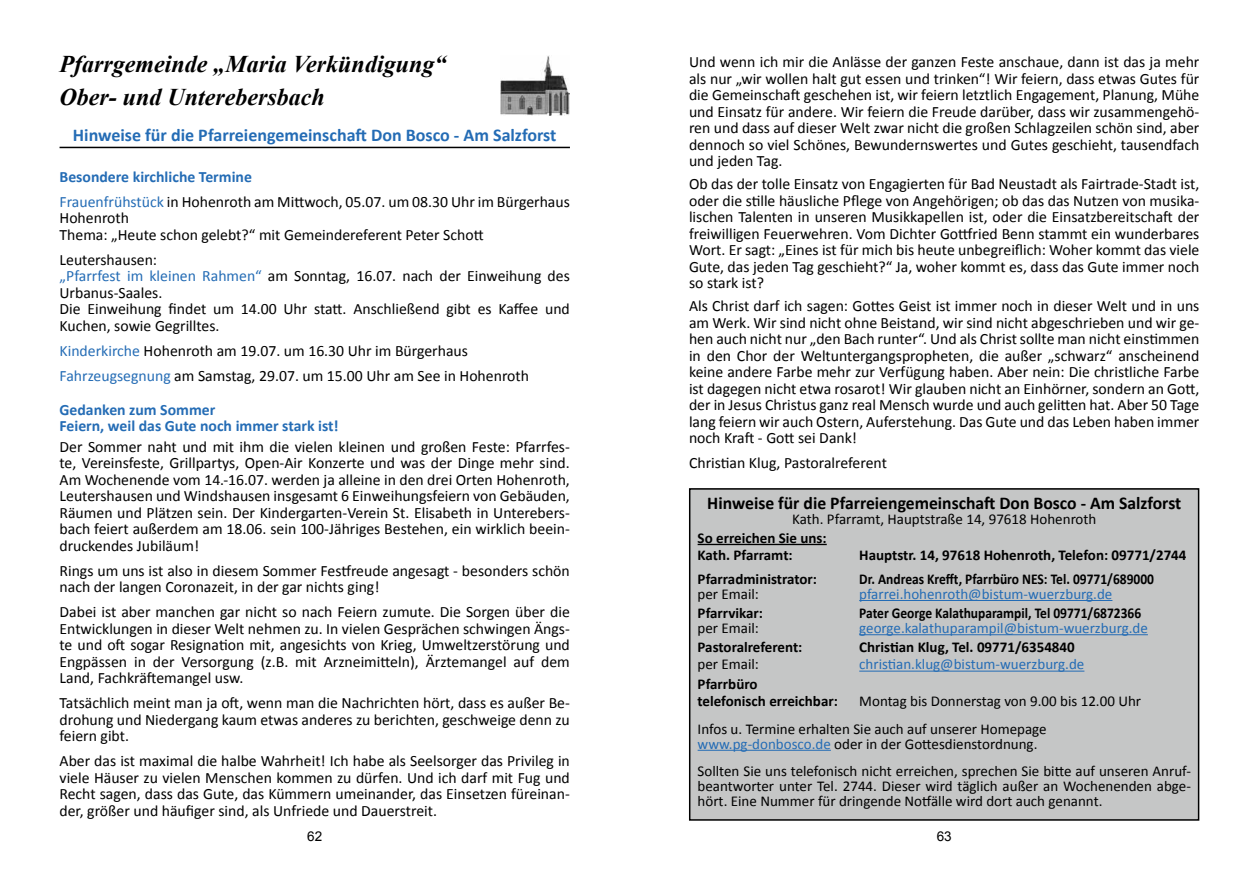
<style>
.page{position:relative;width:1259px;height:893px;background:#fff}
.page>*{position:absolute;margin:0;border:0;box-sizing:border-box;transform-origin:0 0}
.t1{font:italic 700 24px/33px "Times New Roman";color:#000}
.t2{font:700 18px "Calibri";color:#246cb5}
.t3{font:700 18px "Calibri";color:#000}
.t4{font:15.75px/16.5px "Calibri";color:#000;text-align:justify}
.t5{font:700 15.75px/16.5px "Calibri";color:#246cb5}
.t6{font:15px/27.8px "Calibri";color:#000}
.t7{font:700 15px/17.1px "Calibri";color:#000}
.t8{font:15px "Calibri";color:#246cb5}
.t9{font:700 15px "Calibri";color:#000;scale:.9 1}
.t10{font:13.5px "Arial";color:#000}
.s1{font-weight:700;color:#246cb5}
.s2{color:#246cb5}
</style>
<div class="page">
<hr style="left:60px;top:147px;width:510px;height:1px;background:#000">
<img style="left:500px;top:55px;width:70px;height:61px">
<div style="left:689px;top:489px;width:509px;height:331px;background:#c5c6c6"></div>
<div style="left:689px;top:488px;width:510px;height:333px;border:2px solid #000"></div>
<hr style="left:697px;top:544px;width:129px;height:1px;background:#000">
<hr style="left:859px;top:600px;width:253px;height:1px;background:#246cb5">
<hr style="left:859px;top:634px;width:289px;height:1px;background:#246cb5">
<hr style="left:859px;top:671px;width:225px;height:1px;background:#246cb5">
<hr style="left:697px;top:750px;width:134px;height:1px;background:#246cb5">
<h1 class="t1" style="left:60px;top:46px;width:388px">Pfarrgemeinde „Maria Verkündigung“<br>Ober- und Unterebersbach</h1>
<p class="t2" style="left:73px;top:124px;width:485px">Hinweise für die Pfarreiengemeinschaft Don Bosco - Am Salzforst</p>
<p class="t4" style="left:60px;top:163px;width:512px;line-height:25px"><span class="s1">Besondere kirchliche Termine<br></span><span class="s2">Frauenfrühstück</span> in Hohenroth am Mittwoch, 05.07. um 08.30 Uhr im Bürgerhaus</p>
<p class="t4" style="left:60px;top:209px;width:426px">Hohenroth<br>Thema: „Heute schon gelebt?“ mit Gemeindereferent Peter Schott</p>
<p class="t4" style="left:60px;top:251px;width:512px;text-align:left">Leutershausen:<br><span class="s2">„Pfarrfest im kleinen Rahmen“</span> am Sonntag, 16.07. nach der Einweihung des Urbanus-Saales.<br>Die Einweihung findet um 14.00 Uhr statt. Anschließend gibt es Kaffee und Kuchen, sowie Gegrilltes.</p>
<p class="t4" style="left:60px;top:337px;width:471px;line-height:25px"><span class="s2">Kinderkirche</span> Hohenroth am 19.07. um 16.30 Uhr im Bürgerhaus<br><span class="s2">Fahrzeugsegnung</span> am Samstag, 29.07. um 15.00 Uhr am See in Hohenroth</p>
<p class="t5" style="left:60px;top:400px;width:281px">Gedanken zum Sommer<br>Feiern, weil das Gute noch immer stark ist!</p>
<p class="t4" style="left:60px;top:438px;width:512px">Der Sommer naht und mit ihm die vielen kleinen und großen Feste: Pfarrfes&shy;te, Vereinsfeste, Grillpartys, Open-Air Konzerte und was der Dinge mehr sind.<br>Am Wochenende vom 14.-16.07. werden ja alleine in den drei Orten Hohenroth, Leutershausen und Windshausen insgesamt 6 Einweihungsfeiern von Gebäuden, Räumen und Plätzen sein. Der Kindergarten-Verein St. Elisabeth in Unterebers&shy;bach feiert außerdem am 18.06. sein 100-Jähriges Bestehen, ein wirklich beein&shy;druckendes Jubiläum!</p>
<p class="t4" style="left:60px;top:562px;width:512px">Rings um uns ist also in diesem Sommer Festfreude angesagt - besonders schön nach der langen Coronazeit, in der gar nichts ging!</p>
<p class="t4" style="left:60px;top:603px;width:512px">Dabei ist aber manchen gar nicht so nach Feiern zumute. Die Sorgen über die Entwicklungen in dieser Welt nehmen zu. In vielen Gesprächen schwingen Ängs&shy;te und oft sogar Resignation mit, angesichts von Krieg, Umweltzerstörung und Engpässen in der Versorgung (z.B. mit Arzneimitteln), Ärztemangel auf dem Land, Fachkräftemangel usw.</p>
<p class="t4" style="left:60px;top:694px;width:512px">Tatsächlich meint man ja oft, wenn man die Nachrichten hört, dass es außer Be&shy;drohung und Niedergang kaum etwas anderes zu berichten, geschweige denn zu feiern gibt.</p>
<p class="t4" style="left:60px;top:752px;width:512px">Aber das ist maximal die halbe Wahrheit! Ich habe als Seelsorger das Privileg in viele Häuser zu vielen Menschen kommen zu dürfen. Und ich darf mit Fug und Recht sagen, dass das Gute, das Kümmern umeinander, das Einsetzen füreinan&shy;der, größer und häufiger sind, als Unfriede und Dauerstreit.</p>
<p class="t4" style="left:689px;top:53px;width:512px">Und wenn ich mir die Anlässe der ganzen Feste anschaue, dann ist das ja mehr als nur „wir wollen halt gut essen und trinken“! Wir feiern, dass etwas Gutes für die Gemeinschaft geschehen ist, wir feiern letztlich Engagement, Planung, Mühe und Einsatz für andere. Wir feiern die Freude darüber, dass wir zusammengehö&shy;ren und dass auf dieser Welt zwar nicht die großen Schlagzeilen schön sind, aber dennoch so viel Schönes, Bewundernswertes und Gutes geschieht, tausendfach und jeden Tag.</p>
<p class="t4" style="left:689px;top:175px;width:512px">Ob das der tolle Einsatz von Engagierten für Bad Neustadt als Fairtrade-Stadt ist, oder die stille häusliche Pflege von Angehörigen; ob das das Nutzen von musika&shy;lischen Talenten in unseren Musikkapellen ist, oder die Einsatzbereitschaft der freiwilligen Feuerwehren. Vom Dichter Gottfried Benn stammt ein wunderbares Wort. Er sagt: „Eines ist für mich bis heute unbegreiflich: Woher kommt das viele Gute, das jeden Tag geschieht?“ Ja, woher kommt es, dass das Gute immer noch so stark ist?</p>
<p class="t4" style="left:689px;top:297px;width:512px">Als Christ darf ich sagen: Gottes Geist ist immer noch in dieser Welt und in uns am Werk. Wir sind nicht ohne Beistand, wir sind nicht abgeschrieben und wir ge&shy;hen auch nicht nur „den Bach runter“. Und als Christ sollte man nicht einstimmen in den Chor der Weltuntergangspropheten, die außer „schwarz“ anscheinend keine andere Farbe mehr zur Verfügung haben. Aber nein: Die christliche Farbe ist dagegen nicht etwa rosarot! Wir glauben nicht an Einhörner, sondern an Gott, der in Jesus Christus ganz real Mensch wurde und auch gelitten hat. Aber 50 Tage lang feiern wir auch Ostern, Auferstehung. Das Gute und das Leben haben immer noch Kraft - Gott sei Dank!</p>
<p class="t4" style="left:689px;top:454px;width:199px">Christian Klug, Pastoralreferent</p>
<p class="t3" style="left:707px;top:492px;width:475px">Hinweise für die Pfarreiengemeinschaft Don Bosco - Am Salzforst</p>
<p class="t6" style="left:792px;top:504px;width:306px">Kath. Pfarramt, Hauptstraße 14, 97618 Hohenroth</p>
<p class="t7" style="left:697px;top:529px;width:131px">So erreichen Sie uns:<br>Kath. Pfarramt:</p>
<p class="t7" style="left:859px;top:546px;width:329px">Hauptstr. 14, 97618 Hohenroth, Telefon: 09771/2744</p>
<p class="t7" style="left:697px;top:569px;width:121px">Pfarradministrator:</p>
<p class="t9" style="left:859px;top:569px;width:329px">Dr. Andreas Krefft, Pfarrbüro NES: Tel. 09771/689000</p>
<p class="t6" style="left:697px;top:579px;width:63px">per Email:</p>
<p class="t8" style="left:859px;top:584px;width:255px">pfarrei.hohenroth@bistum-wuerzburg.de</p>
<p class="t7" style="left:697px;top:604px;width:67px">Pfarrvikar:</p>
<p class="t9" style="left:859px;top:604px;width:315px">Pater George Kalathuparampil, Tel 09771/6872366</p>
<p class="t6" style="left:697px;top:613px;width:63px">per Email:</p>
<p class="t8" style="left:859px;top:619px;width:290px">george.kalathuparampil@bistum-wuerzburg.de</p>
<p class="t7" style="left:697px;top:638px;width:106px">Pastoralreferent:</p>
<p class="t7" style="left:859px;top:638px;width:217px">Christian Klug, Tel. 09771/6354840</p>
<p class="t6" style="left:697px;top:650px;width:63px">per Email:</p>
<p class="t8" style="left:859px;top:655px;width:227px">christian.klug@bistum-wuerzburg.de</p>
<p class="t7" style="left:697px;top:674px;width:142px">Pfarrbüro<br>telefonisch erreichbar:</p>
<p class="t6" style="left:697px;top:686px;width:445px;text-indent:162px">Montag bis Donnerstag von 9.00 bis 12.00 Uhr<br>Infos u. Termine erhalten Sie auch auf unserer Homepage</p>
<p class="t6" style="left:697px;top:729px;width:495px"><span class="s2">www.pg-donbosco.de</span> oder in der Gottesdienstordnung.<br>Sollten Sie uns telefonisch nicht erreichen, sprechen Sie bitte auf unseren Anruf-</p>
<p class="t6" style="left:697px;top:778px;width:495px;line-height:15px">beantworter unter Tel. 2744. Dieser wird täglich außer an Wochenenden abge&shy;hört. Eine Nummer für dringende Notfälle wird dort auch genannt.</p>
<p class="t10" style="left:307px;top:828px;width:17px">62</p>
<p class="t10" style="left:936px;top:828px;width:17px">63</p>
</div>
